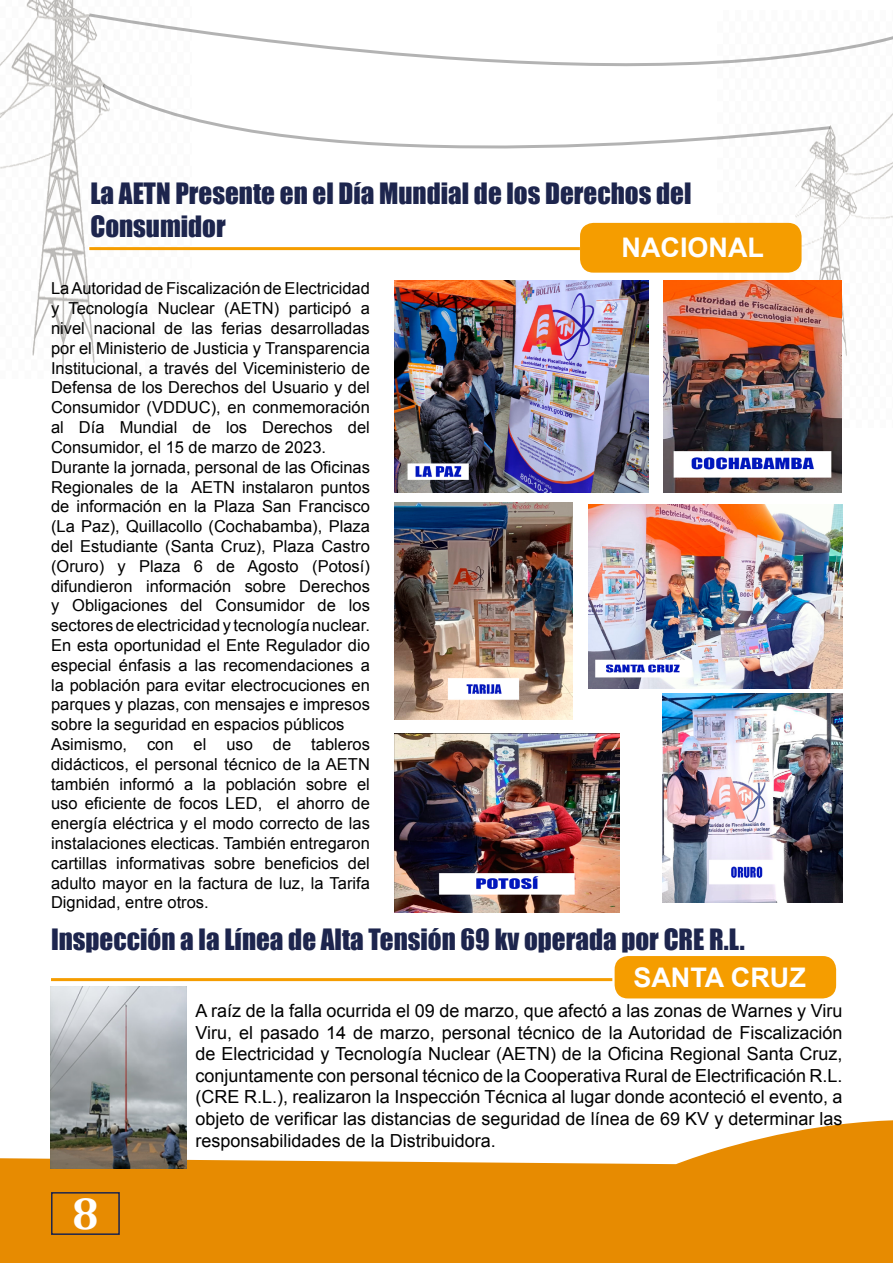
<style>
.page{position:relative;width:893px;height:1263px;background:#fff}
.page>*{position:absolute;margin:0;border:0;box-sizing:border-box;transform-origin:0 0}
.t1{font:700 45px "Cambria";color:#fff}
.t2{font:27px/32.4px "Impact";color:#1d254d}
.t3{font:700 27px "Arial";color:#fff}
.t4{font:18px/21.6px "Arial";color:#000;text-align:justify}
.t5{font:16.5px/19.8px "Arial";color:#000}
</style>
<div class="page">
<svg style="left:0;top:1065px;width:893px;height:198px;fill:#e78b01"></svg>
<div style="left:51px;top:1192px;width:69px;height:43px;border:2px solid #1d254d"></div>
<img style="left:718px;top:113px;width:175px;height:243px">
<img style="left:0;top:0;width:191px;height:370px">
<svg style="left:99px;top:81px;width:734px;height:69px"></svg>
<svg style="left:86px;top:12px;width:807px;height:56px"></svg>
<img style="left:663px;top:281px;width:179px;height:212px">
<img style="left:394px;top:281px;width:255px;height:212px">
<img style="left:663px;top:694px;width:180px;height:209px">
<img style="left:588px;top:504px;width:255px;height:185px">
<img style="left:394px;top:503px;width:179px;height:217px">
<img style="left:394px;top:733px;width:225px;height:180px">
<div style="left:580px;top:223px;width:221px;height:50px;background:#f59d00;border-radius:13px"></div>
<hr style="left:89px;top:247px;width:491px;height:3px;background:#f59d00">
<hr style="left:51px;top:978px;width:561px;height:3px;background:#f59d00">
<img style="left:50px;top:986px;width:136px;height:182px">
<div style="left:615px;top:956px;width:221px;height:42px;background:#f59d00;border-radius:13px"></div>
<h2 class="t2" style="left:90px;top:177px;width:603px">La AETN Presente en el Día Mundial de los Derechos del<br>Consumidor</h2>
<h2 class="t3" style="left:621px;top:229px;width:144px">NACIONAL</h2>
<p class="t5" style="left:51px;top:279px;width:320px">La Autoridad de Fiscalización de Electricidad y Tecnología Nuclear (AETN) participó a nivel nacional de las ferias desarrolladas por el Ministerio de Justicia y Transparencia Institucional, a través del Viceministerio de Defensa de los Derechos del Usuario y del Consumidor (VDDUC), en conmemoración al Día Mundial de los Derechos del Consumidor, el 15 de marzo de 2023.<br>Durante la jornada, personal de las Oficinas Regionales de la AETN instalaron puntos de información en la Plaza San Francisco (La Paz), Quillacollo (Cochabamba), Plaza del Estudiante (Santa Cruz), Plaza Castro (Oruro) y Plaza 6 de Agosto (Potosí) difundieron información sobre Derechos y Obligaciones del Consumidor de los sectores de electricidad y tecnología nuclear.<br>En esta oportunidad el Ente Regulador dio especial énfasis a las recomendaciones a la población para evitar electrocuciones en parques y plazas, con mensajes e impresos sobre la seguridad en espacios públicos Asimismo, con el uso de tableros didácticos, el personal técnico de la AETN también informó a la población sobre el uso eficiente de focos LED, el ahorro de energía eléctrica y el modo correcto de las instalaciones electicas. También entregaron cartillas informativas sobre beneficios del adulto mayor en la factura de luz, la Tarifa Dignidad, entre otros.</p>
<h2 class="t2" style="left:51px;top:922px;width:695px">Inspección a la Línea de Alta Tensión 69 kv operada por CRE R.L.</h2>
<h2 class="t3" style="left:633px;top:959px;width:174px">SANTA CRUZ</h2>
<h1 class="t1" style="left:72px;top:1181px;width:28px">8</h1>
<p class="t4" style="left:196px;top:1000px;width:648px">A raíz de la falla ocurrida el 09 de marzo, que afectó a las zonas de Warnes y Viru Viru, el pasado 14 de marzo, personal técnico de la Autoridad de Fiscalización de Electricidad y Tecnología Nuclear (AETN) de la Oficina Regional Santa Cruz, conjuntamente con personal técnico de la Cooperativa Rural de Electrificación R.L. (CRE R.L.), realizaron la Inspección Técnica al lugar donde aconteció el evento, a objeto de verificar las distancias de seguridad de línea de 69 KV y determinar las responsabilidades de la Distribuidora.</p>
</div>
